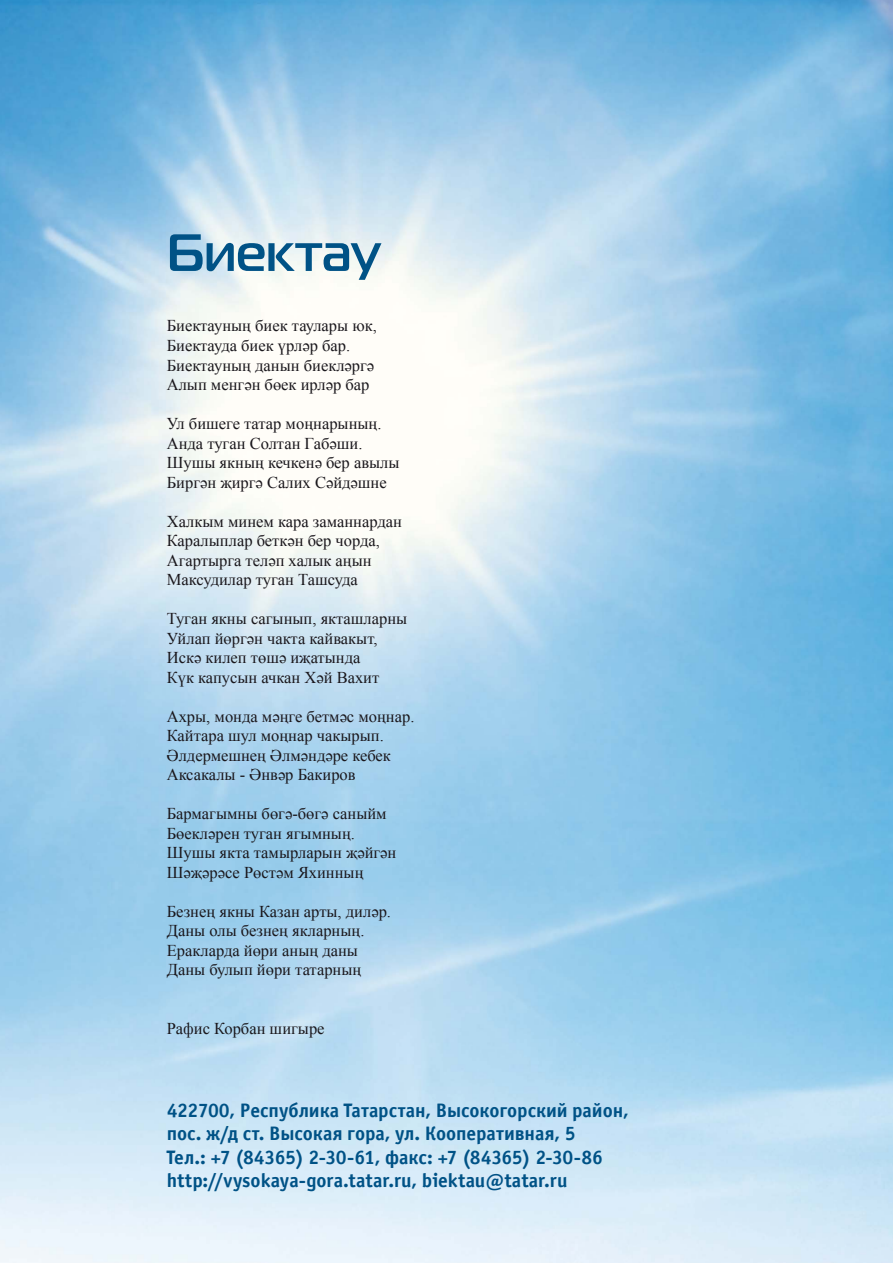
<style>
.page{position:relative;width:893px;height:1263px;background:#fff}
.page>*{position:absolute;margin:0;border:0;box-sizing:border-box;transform-origin:0 0}
.t1{font:700 52.35px "Magistral C";letter-spacing:.005em;color:#005286}
.t2{font:700 19.5px/23.4px "Officina Sans C";letter-spacing:-.005em;color:#005286}
.t3{font:16.5px/19.5px "Times New Roman";color:#1a171c}
</style>
<div class="page">
<img style="left:0;top:0;width:893px;height:1263px">
<h1 class="t1" style="left:167px;top:221px;width:216px">Биектау</h1>
<p class="t3" style="left:167px;top:316px;width:212px">Биектауның биек таулары юк,<br>Биектауда биек үрләр бар.<br>Биектауның данын биекләргә<br>Алып менгән бөек ирләр бар</p>
<p class="t3" style="left:167px;top:413px;width:234px">Ул бишеге татар моңнарының.<br>Анда туган Солтан Габәши.<br>Шушы якның кечкенә бер авылы<br>Биргән җиргә Салих Сәйдәшне</p>
<p class="t3" style="left:167px;top:511px;width:237px">Халкым минем кара заманнардан<br>Каралыплар беткән бер чорда,<br>Агартырга теләп халык аңын<br>Максудилар туган Ташсуда</p>
<p class="t3" style="left:167px;top:608px;width:242px">Туган якны сагынып, якташларны<br>Уйлап йөргән чакта кайвакыт,<br>Искә килеп төшә иҗатында<br>Күк капусын ачкан Хәй Вахит</p>
<p class="t3" style="left:167px;top:706px;width:249px">Ахры, монда мәңге бетмәс моңнар.<br>Кайтара шул моңнар чакырып.<br>Әлдермешнең Әлмәндәре кебек<br>Аксакалы - Әнвәр Бакиров</p>
<p class="t3" style="left:167px;top:804px;width:231px">Бармагымны бөгә-бөгә саныйм<br>Бөекләрен туган ягымның.<br>Шушы якта тамырларын җәйгән<br>Шәҗәрәсе Рөстәм Яхинның</p>
<p class="t3" style="left:167px;top:901px;width:226px">Безнең якны Казан арты, диләр.<br>Даны олы безнең якларның.<br>Еракларда йөри аның даны<br>Даны булып йөри татарның</p>
<p class="t3" style="left:167px;top:1018px;width:159px">Рафис Корбан шигыре</p>
<p class="t2" style="left:167px;top:1099px;width:463px">422700, Республика Татарстан, Высокогорский район, пос. ж/д ст. Высокая гора, ул. Кооперативная, 5<br>Тел.: +7 (84365) 2-30-61, факс: +7 (84365) 2-30-86 http://vysokaya-gora.tatar.ru, biektau@tatar.ru</p>
</div>
